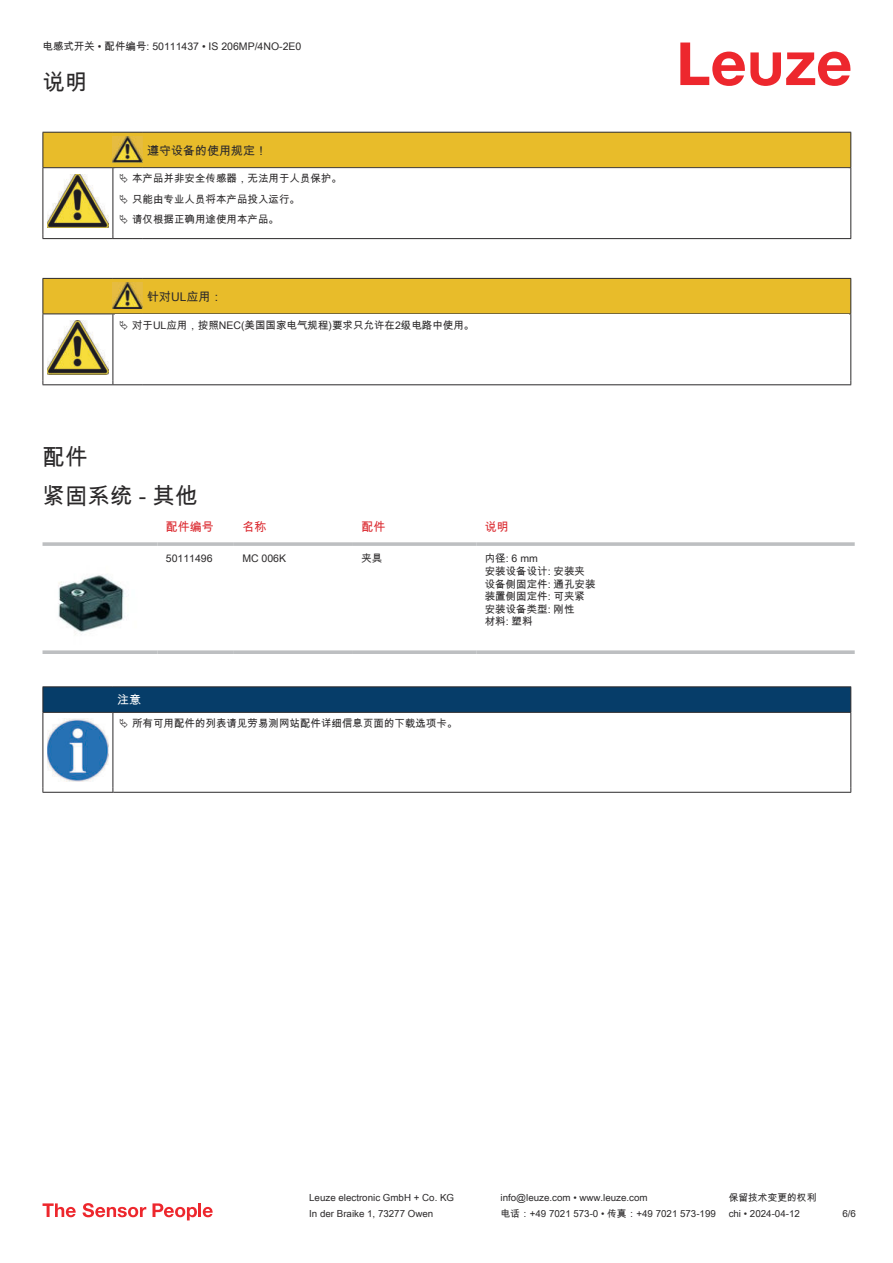
<style>
.page{position:relative;width:893px;height:1263px;background:#fff}
.page>*{position:absolute;margin:0;border:0;box-sizing:border-box;transform-origin:0 0}
.t1{font:22.5px/38.7px "Arial Unicode MS";color:#2b292a}
.t2{font:12px "Arial Unicode MS";color:#2b292a}
.t3{font:12px "Arial Unicode MS";color:#db2a30}
.t4{font:12px "Arial Unicode MS";color:#fff}
.t5{font:10.5px/12.6px "Arial Unicode MS";color:#2b292a}
.t6{font:9.75px "Arial Unicode MS";color:#2b292a}
</style>
<div class="page">
<svg style="left:680px;top:43px;width:170px;height:43px"></svg>
<svg style="left:43px;top:542px;width:114px;height:4px"></svg>
<svg style="left:157px;top:542px;width:77px;height:4px"></svg>
<svg style="left:234px;top:542px;width:119px;height:4px"></svg>
<svg style="left:353px;top:542px;width:123px;height:4px"></svg>
<svg style="left:476px;top:542px;width:379px;height:4px;background:#c3c5c7"></svg>
<svg style="left:43px;top:650px;width:114px;height:4px"></svg>
<svg style="left:157px;top:650px;width:77px;height:4px"></svg>
<svg style="left:234px;top:650px;width:119px;height:4px"></svg>
<svg style="left:353px;top:650px;width:123px;height:4px"></svg>
<svg style="left:476px;top:650px;width:379px;height:4px;background:#c3c5c7"></svg>
<img style="left:58px;top:575px;width:67px;height:60px">
<svg style="left:44px;top:713px;width:806px;height:79px"></svg>
<hr style="left:43px;top:686px;width:70px;height:1px;background:#2b292a">
<hr style="left:43px;top:712px;width:70px;height:1px;background:#2b292a">
<hr style="left:113px;top:686px;width:738px;height:1px;background:#2b292a">
<svg style="left:43px;top:687px;width:808px;height:25px;background:#063c67"></svg>
<hr style="left:113px;top:712px;width:738px;height:1px;background:#2b292a">
<hr style="left:43px;top:713px;width:1px;height:75px;background:#2b292a">
<hr style="left:113px;top:713px;width:1px;height:75px;background:#2b292a">
<hr style="left:850px;top:713px;width:1px;height:75px;background:#2b292a">
<hr style="left:43px;top:792px;width:70px;height:1px;background:#2b292a">
<hr style="left:113px;top:792px;width:738px;height:1px;background:#2b292a">
<img style="left:47px;top:719px;width:61px;height:62px">
<div style="left:115px;top:713px;width:734px;height:20px;background:#fff"></div>
<svg style="left:43px;top:1203px;width:33px;height:14px"></svg>
<svg style="left:83px;top:1203px;width:63px;height:14px"></svg>
<svg style="left:153px;top:1203px;width:44px;height:17px"></svg>
<hr style="left:198px;top:1203px;width:3px;height:14px;background:#ed272d">
<svg style="left:203px;top:1207px;width:10px;height:10px"></svg>
<hr style="left:43px;top:238px;width:70px;height:1px;background:#2b292a">
<hr style="left:113px;top:238px;width:30px;height:1px;background:#2b292a">
<hr style="left:143px;top:238px;width:708px;height:1px;background:#2b292a">
<div style="left:44px;top:279px;width:806px;height:34px;background:#e8bc2a"></div>
<hr style="left:43px;top:278px;width:70px;height:1px;background:#2b292a">
<hr style="left:43px;top:279px;width:1px;height:34px;background:#2b292a">
<hr style="left:43px;top:313px;width:70px;height:1px;background:#2b292a">
<hr style="left:113px;top:278px;width:30px;height:1px;background:#2b292a">
<hr style="left:113px;top:313px;width:30px;height:1px;background:#2b292a">
<hr style="left:143px;top:278px;width:708px;height:1px;background:#2b292a">
<hr style="left:850px;top:279px;width:1px;height:34px;background:#2b292a">
<hr style="left:143px;top:313px;width:708px;height:1px;background:#2b292a">
<hr style="left:43px;top:314px;width:1px;height:66px;background:#2b292a">
<hr style="left:113px;top:314px;width:1px;height:66px;background:#2b292a">
<hr style="left:850px;top:314px;width:1px;height:66px;background:#2b292a">
<hr style="left:43px;top:384px;width:70px;height:1px;background:#2b292a">
<hr style="left:113px;top:384px;width:30px;height:1px;background:#2b292a">
<hr style="left:143px;top:384px;width:708px;height:1px;background:#2b292a">
<img style="left:113px;top:283px;width:30px;height:26px">
<img style="left:47px;top:320px;width:61px;height:54px">
<svg style="left:43px;top:132px;width:808px;height:106px"></svg>
<p class="t5" style="left:43px;top:40px;width:260px">电感式开关 • 配件编号: 50111437 • IS 206MP/4NO-2E0</p>
<h1 class="t1" style="left:43px;top:62px;width:46px">说明</h1>
<p class="t2" style="left:147px;top:142px;width:121px">遵守设备的使用规定！</p>
<p class="t5" style="left:132px;top:168px;width:211px;line-height:20.2px">本产品并非安全传感器，无法用于人员保护。只能由专业人员将本产品投入运行。<br>请仅根据正确用途使用本产品。</p>
<p class="t2" style="left:147px;top:288px;width:77px">针对UL应用：</p>
<p class="t5" style="left:132px;top:318px;width:344px">对于UL应用，按照NEC(美国国家电气规程)要求只允许在2级电路中使用。</p>
<h1 class="t1" style="left:43px;top:437px;width:157px">配件<br>紧固系统 - 其他</h1>
<p class="t3" style="left:166px;top:518px;width:49px">配件编号</p>
<p class="t3" style="left:242px;top:518px;width:25px">名称</p>
<p class="t3" style="left:361px;top:518px;width:25px">配件</p>
<p class="t3" style="left:485px;top:518px;width:25px">说明</p>
<p class="t5" style="left:166px;top:552px;width:48px">50111496</p>
<p class="t5" style="left:242px;top:552px;width:45px">MC 006K</p>
<p class="t5" style="left:361px;top:552px;width:22px">夹具</p>
<p class="t5" style="left:485px;top:552px;width:112px">内径: 6 mm<br>安装设备设计: 安装夹设备侧固定件: 通孔安装装置侧固定件: 可夹紧安装设备类型: 刚性<br>材料: 塑料</p>
<p class="t4" style="left:117px;top:691px;width:25px">注意</p>
<p class="t5" style="left:132px;top:717px;width:327px">所有可用配件的列表请见劳易测网站配件详细信息页面的下载选项卡。</p>
<p class="t6" style="left:309px;top:1191px;width:146px">Leuze electronic GmbH + Co. KG</p>
<p class="t6" style="left:501px;top:1191px;width:149px">info@leuze.com • www.leuze.com</p>
<p class="t6" style="left:729px;top:1191px;width:89px">保留技术变更的权利</p>
<p class="t6" style="left:309px;top:1206px;width:126px">In der Braike 1, 73277 Owen</p>
<p class="t6" style="left:501px;top:1206px;width:217px">电话：+49 7021 573-0 • 传真：+49 7021 573-199</p>
<p class="t6" style="left:729px;top:1206px;width:73px">chi • 2024-04-12</p>
<p class="t6" style="left:842px;top:1206px;width:15px">6/6</p>
</div>
